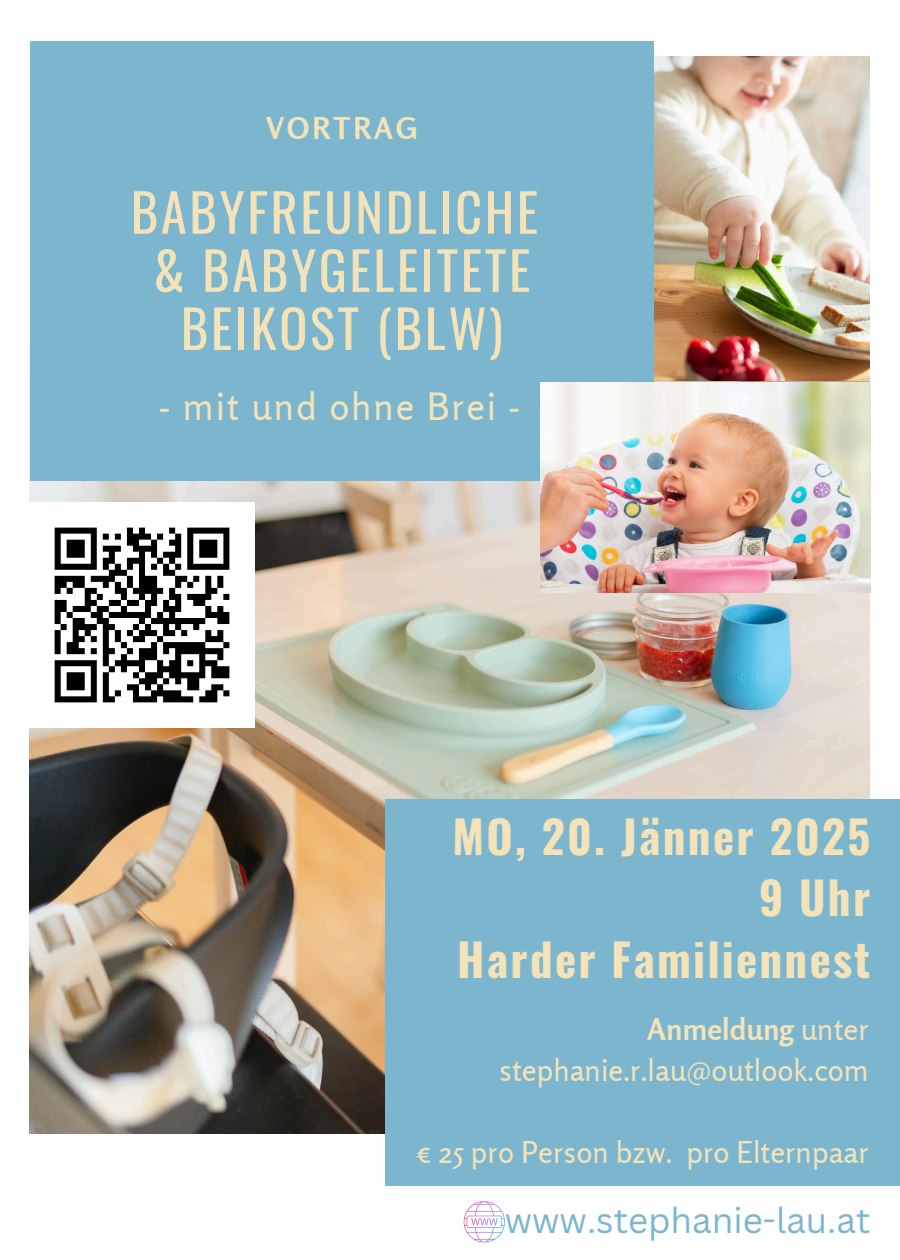
<style>
.page{position:relative;width:900px;height:1260px;background:#fff}
.page>*{position:absolute;margin:0;border:0;box-sizing:border-box;transform-origin:0 0}
.t1{font:52.5px/58px "Oswald";letter-spacing:.05em;color:#f4e3b9;text-align:center}
.t2{font:700 45px/62px "Oswald";letter-spacing:.05em;color:#f4e3b9;text-align:right}
.t3{font:37.5px "Rosario";letter-spacing:.05em;color:#f4e3b9}
.t4{font:35px "Canva Sans";color:#7bb6ce}
.t5{font:30px/41.2px "Rosario";color:#f4e3b9;text-align:right}
.t6{font:700 30px "Rosario";letter-spacing:.1em;color:#f4e3b9}
.s1{font-weight:700}
</style>
<div class="page">
<img style="left:30px;top:381px;width:840px;height:752px">
<div style="left:385px;top:800px;width:515px;height:386px;background:#7bb6ce"></div>
<div style="left:30px;top:41px;width:624px;height:440px;background:#7bb6ce"></div>
<img style="left:540px;top:382px;width:330px;height:210px">
<img style="left:654px;top:56px;width:216px;height:325px">
<svg style="left:464px;top:1201px;width:41px;height:41px"></svg>
<img style="left:30px;top:502px;width:225px;height:225px">
<p class="t6" style="left:266px;top:109px;width:153px">VORTRAG</p>
<h1 class="t1" style="left:131px;top:181px;width:409px">BABYFREUNDLICHE &amp; BABYGELEITETE<br>BEIKOST (BLW)</h1>
<h3 class="t3" style="left:159px;top:384px;width:363px">- mit und ohne Brei -</h3>
<h2 class="t2" style="left:453px;top:803px;width:419px">MO, 20. Jänner 2025<br>9 Uhr<br>Harder Familiennest</h2>
<p class="t5" style="left:499px;top:1008px;width:371px"><span class="s1">Anmeldung</span> unter stephanie.r.lau@outlook.com</p>
<p class="t5" style="left:416px;top:1132px;width:454px">€ 25 pro Person bzw. pro Elternpaar</p>
<h3 class="t4" style="left:505px;top:1196px;width:367px">www.stephanie-lau.at</h3>
</div>
